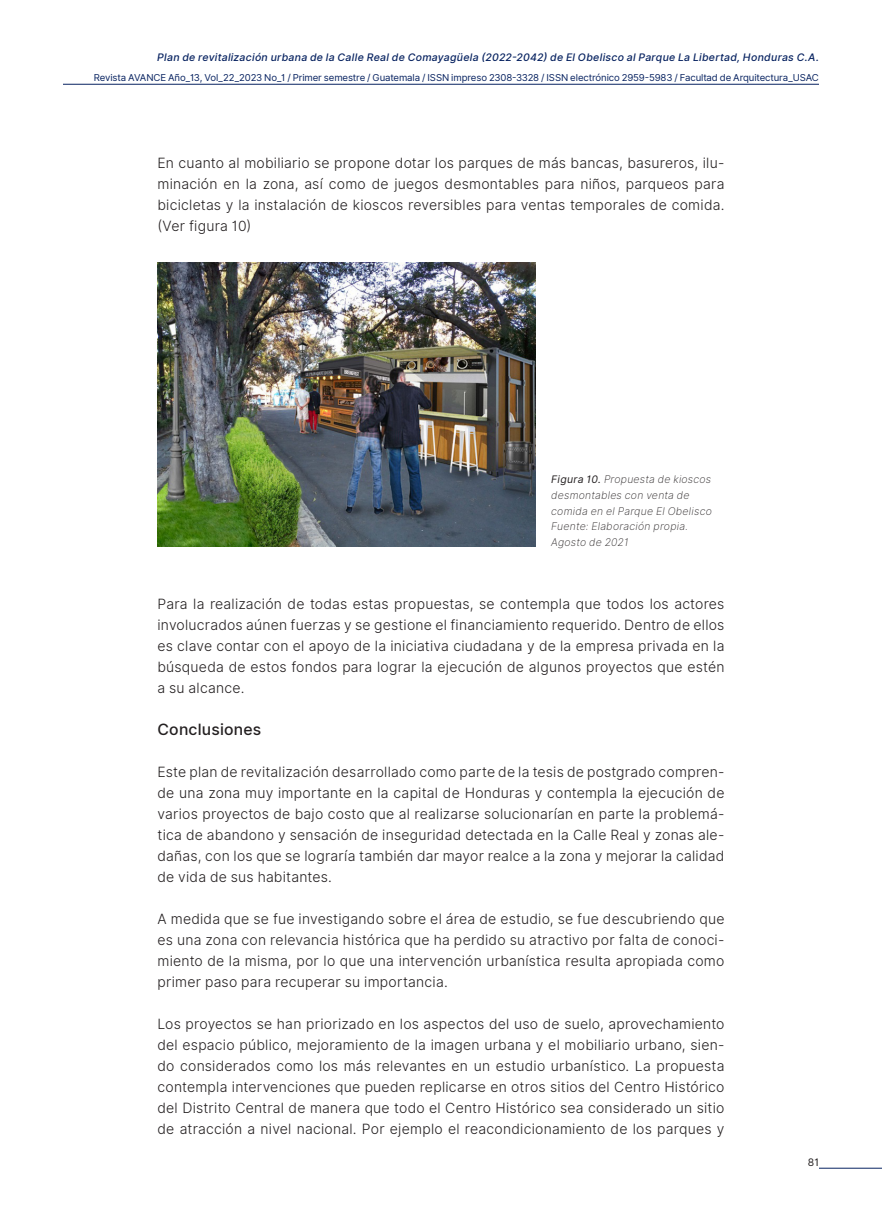
<style>
.page{position:relative;width:882px;height:1229px;background:#fff}
.page>*{position:absolute;margin:0;border:0;box-sizing:border-box;transform-origin:0 0}
.Titulos_de_Contenido{font:500 15.75px "Inter";letter-spacing:.015em;color:#231f20}
.Titulos_de_Contenido-2{font:14px/21px "Inter Light BETA";letter-spacing:.015em;color:#231f20;text-align:justify}
.Pie_de_foto{font:10.5px/15.8px "Inter Extra Light Italic BETA";letter-spacing:.025em;color:#231f20}
.EncabezadoTema{font:italic 500 10.5px "Inter";letter-spacing:.025em;color:#072260}
.t1{font:10.5px "Inter";color:#231f20}
.t2{font:9.62px "Inter";letter-spacing:-.015em;color:#072260}
.s1{font-family:"Inter";font-style:italic}
</style>
<div class="page">
<hr style="left:63px;top:84px;width:756px;height:1px;background:#072260">
<hr style="left:819px;top:1167px;width:63px;height:1px;background:#072260">
<img style="left:158px;top:262px;width:378px;height:284px">
<p class="EncabezadoTema" style="left:157px;top:49px;width:663px">Plan de revitalización urbana de la Calle Real de Comayagüela (2022-2042) de El Obelisco al Parque La Libertad, Honduras C.A.</p>
<p class="t2" style="left:94px;top:70px;width:727px">Revista AVANCE Año_13, Vol_22_2023 No_1 / Primer semestre / Guatemala / ISSN impreso 2308-3328 / ISSN electrónico 2959-5983 / Facultad de Arquitectura_USAC</p>
<p class="Titulos_de_Contenido-2" style="left:158px;top:153px;width:569px">En cuanto al mobiliario se propone dotar los parques de más bancas, basureros, ilu&shy;minación en la zona, así como de juegos desmontables para niños, parqueos para bicicletas y la instalación de kioscos reversibles para ventas temporales de comida. (Ver figura 10)</p>
<p class="Pie_de_foto" style="left:551px;top:471px;width:162px"><span class="s1">Figura 10.</span> Propuesta de kioscos desmontables con venta de comida en el Parque El Obelisco</p>
<p class="Pie_de_foto" style="left:551px;top:519px;width:138px">Fuente: Elaboración propia.<br>Agosto de 2021</p>
<p class="Titulos_de_Contenido-2" style="left:158px;top:594px;width:568px">Para la realización de todas estas propuestas, se contempla que todos los actores involucrados aúnen fuerzas y se gestione el financiamiento requerido. Dentro de ellos es clave contar con el apoyo de la iniciativa ciudadana y de la empresa privada en la búsqueda de estos fondos para lograr la ejecución de algunos proyectos que estén a su alcance.</p>
<p class="Titulos_de_Contenido" style="left:158px;top:718px;width:105px">Conclusiones</p>
<p class="Titulos_de_Contenido-2" style="left:158px;top:762px;width:569px">Este plan de revitalización desarrollado como parte de la tesis de postgrado compren&shy;de una zona muy importante en la capital de Honduras y contempla la ejecución de varios proyectos de bajo costo que al realizarse solucionarían en parte la problemá&shy;tica de abandono y sensación de inseguridad detectada en la Calle Real y zonas ale&shy;dañas, con los que se lograría también dar mayor realce a la zona y mejorar la calidad de vida de sus habitantes.</p>
<p class="Titulos_de_Contenido-2" style="left:158px;top:909px;width:569px">A medida que se fue investigando sobre el área de estudio, se fue descubriendo que es una zona con relevancia histórica que ha perdido su atractivo por falta de conoci&shy;miento de la misma, por lo que una intervención urbanística resulta apropiada como primer paso para recuperar su importancia.</p>
<p class="Titulos_de_Contenido-2" style="left:158px;top:1014px;width:569px">Los proyectos se han priorizado en los aspectos del uso de suelo, aprovechamiento del espacio público, mejoramiento de la imagen urbana y el mobiliario urbano, sien&shy;do considerados como los más relevantes en un estudio urbanístico. La propuesta contempla intervenciones que pueden replicarse en otros sitios del Centro Histórico del Distrito Central de manera que todo el Centro Histórico sea considerado un sitio de atracción a nivel nacional. Por ejemplo el reacondicionamiento de los parques y</p>
<p class="t1" style="left:808px;top:1154px;width:13px">81</p>
</div>
